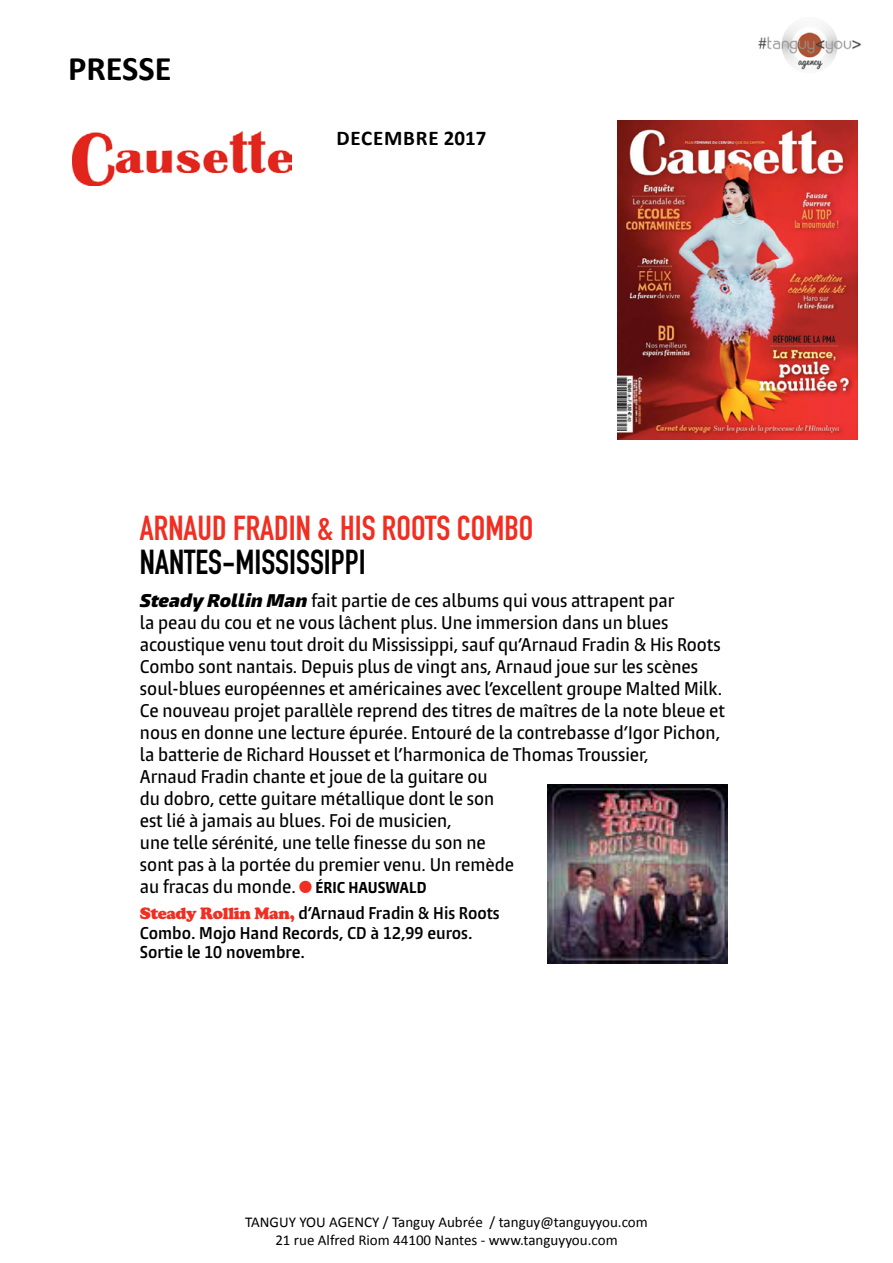
<style>
.page{position:relative;width:893px;height:1263px;background:#fff}
.page>*{position:absolute;margin:0;border:0;box-sizing:border-box;transform-origin:0 0}
.t1{font:700 34.5px "Calibri";color:#000}
.t2{font:34.2px "DIN Engschrift Std";color:#f02f22}
.t3{font:34.2px "DIN Engschrift Std";color:#000}
.t4{font:700 21px "Calibri";letter-spacing:.03em;color:#000}
.t5{font:500 condensed 17.1px/22px "Burlingame Pro";color:#000}
.t6{font:600 condensed 15.9px/19.5px "Burlingame Pro";color:#000}
.t7{font:15px/18px "Calibri";color:#000;text-align:center}
.s1{font-weight:900;font-style:italic;font-stretch:normal}
.s2{font-family:"Altemus Checks";font-weight:400;font-stretch:normal;font-size:12.15px;color:#f02f22}
.s3{font-weight:700;font-size:14.7px}
.s4{font-family:"Cooper Black Pro";font-weight:400;font-stretch:normal;font-size:17.1px;color:#f02f22}
</style>
<div class="page">
<img style="left:758px;top:25px;width:104px;height:45px">
<img style="left:72px;top:131px;width:219px;height:54px">
<div style="left:300px;top:880px;width:12px;height:13px;border:1px solid #fff;border-radius:50%"></div>
<img style="left:547px;top:784px;width:180px;height:179px">
<img style="left:618px;top:121px;width:239px;height:319px">
<h1 class="t1" style="left:68px;top:47px;width:105px">PRESSE</h1>
<p class="t4" style="left:336px;top:125px;width:152px">DECEMBRE 2017</p>
<h2 class="t2" style="left:140px;top:508px;width:395px">ARNAUD FRADIN &amp; HIS ROOTS COMBO</h2>
<h2 class="t3" style="left:140px;top:542px;width:227px">NANTES-MISSISSIPPI</h2>
<p class="t5" style="left:140px;top:589px;width:587px"><span class="s1">Steady Rollin Man</span> fait partie de ces albums qui vous attrapent par<br>la peau du cou et ne vous lâchent plus. Une immersion dans un blues acoustique venu tout droit du Mississippi, sauf qu’Arnaud Fradin &amp; His Roots Combo sont nantais. Depuis plus de vingt ans, Arnaud joue sur les scènes soul-blues européennes et américaines avec l’excellent groupe Malted Milk.<br>Ce nouveau projet parallèle reprend des titres de maîtres de la note bleue et nous en donne une lecture épurée. Entouré de la contrebasse d’Igor Pichon, la batterie de Richard Housset et l’harmonica de Thomas Troussier,<br>Arnaud Fradin chante et joue de la guitare ou<br>du dobro, cette guitare métallique dont le son<br>est lié à jamais au blues. Foi de musicien,<br>une telle sérénité, une telle finesse du son ne<br>sont pas à la portée du premier venu. Un remède<br>au fracas du monde. <span class="s2">U</span> <span class="s3">ÉRIC HAUSWALD</span></p>
<p class="t6" style="left:140px;top:903px;width:361px"><span class="s4">Steady Rollin Man,</span> d’Arnaud Fradin &amp; His Roots<br>Combo. Mojo Hand Records, CD à 12,99 euros.<br>Sortie le 10 novembre.</p>
<p class="t7" style="left:245px;top:1213px;width:404px">TANGUY YOU AGENCY / Tanguy Aubrée / tanguy@tanguyyou.com<br>21 rue Alfred Riom 44100 Nantes - www.tanguyyou.com</p>
</div>
